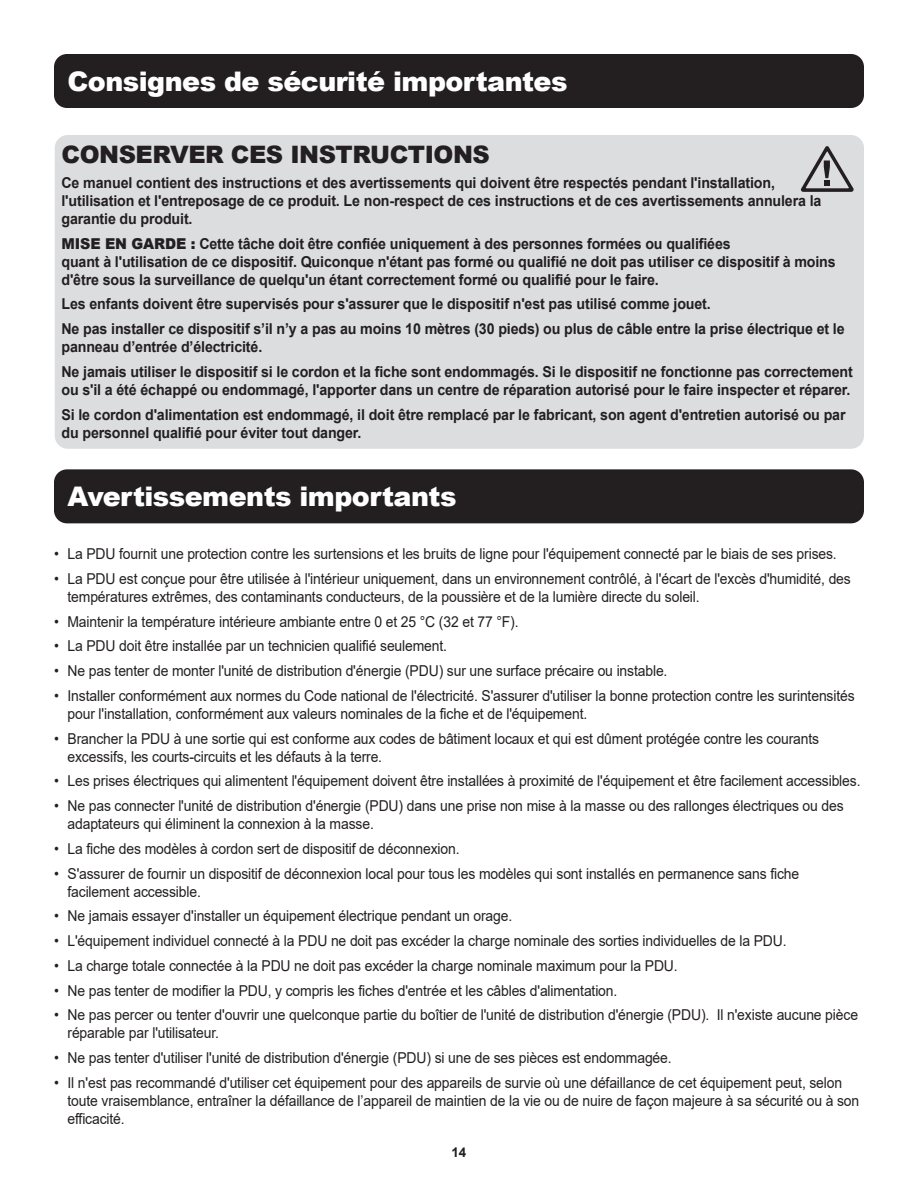
<style>
.page{position:relative;width:918px;height:1188px;background:#fff}
.page>*{position:absolute;margin:0;border:0;box-sizing:border-box;transform-origin:0 0}
.Section_Header_-_18p{font:900 27px "Arial";letter-spacing:-.02em;color:#fff}
.Subhead_-_16pt_-_Bla{font:900 24px "Arial";letter-spacing:-.02em;color:#231f20}
.Bullet_-_10pt_-_Regu{font:15px/18px "Arial";letter-spacing:-.01em;color:#231f20;scale:.93 1}
.Body_Copy_-_10pt_-_R{font:700 15px/18px "Arial";letter-spacing:-.01em;color:#231f20;scale:.95 1}
.t1{font:700 13.5px "Arial";color:#231f20}
.s1{font-weight:900}
</style>
<div class="page">
<div style="left:54px;top:54px;width:810px;height:54px;background:#231f20;border-radius:13px"></div>
<div style="left:54px;top:469px;width:810px;height:54px;background:#231f20;border-radius:13px"></div>
<div style="left:55px;top:135px;width:809px;height:314px;background:#dcdddf;border-radius:13px"></div>
<svg style="left:801px;top:146px;width:53px;height:46px"></svg>
<p class="Section_Header_-_18p" style="left:68px;top:61px;width:502px">Consignes de sécurité importantes</p>
<p class="Subhead_-_16pt_-_Bla" style="left:62px;top:137px;width:430px">CONSERVER CES INSTRUCTIONS</p>
<p class="Body_Copy_-_10pt_-_R" style="left:62px;top:174px;width:802px">Ce manuel contient des instructions et des avertissements qui doivent être respectés pendant l'installation, l'utilisation et l'entreposage de ce produit. Le non-respect de ces instructions et de ces avertissements annulera la garantie du produit.</p>
<p class="Body_Copy_-_10pt_-_R" style="left:62px;top:235px;width:817px"><span class="s1">MISE EN GARDE :</span> Cette tâche doit être confiée uniquement à des personnes formées ou qualifiées<br>quant à l'utilisation de ce dispositif. Quiconque n'étant pas formé ou qualifié ne doit pas utiliser ce dispositif à moins d'être sous la surveillance de quelqu'un étant correctement formé ou qualifié pour le faire.</p>
<p class="Body_Copy_-_10pt_-_R" style="left:62px;top:295px;width:685px">Les enfants doivent être supervisés pour s'assurer que le dispositif n'est pas utilisé comme jouet.</p>
<p class="Body_Copy_-_10pt_-_R" style="left:62px;top:320px;width:826px">Ne pas installer ce dispositif s’il n’y a pas au moins 10 mètres (30 pieds) ou plus de câble entre la prise électrique et le panneau d’entrée d’électricité.</p>
<p class="Body_Copy_-_10pt_-_R" style="left:62px;top:363px;width:834px">Ne jamais utiliser le dispositif si le cordon et la fiche sont endommagés. Si le dispositif ne fonctionne pas correctement ou s'il a été échappé ou endommagé, l'apporter dans un centre de réparation autorisé pour le faire inspecter et réparer.</p>
<p class="Body_Copy_-_10pt_-_R" style="left:62px;top:406px;width:827px">Si le cordon d'alimentation est endommagé, il doit être remplacé par le fabricant, son agent d'entretien autorisé ou par du personnel qualifié pour éviter tout danger.</p>
<p class="Section_Header_-_18p" style="left:68px;top:477px;width:391px">Avertissements importants</p>
<p class="Bullet_-_10pt_-_Regu" style="left:54px;top:545px;width:843px">• La PDU fournit une protection contre les surtensions et les bruits de ligne pour l'équipement connecté par le biais de ses prises.</p>
<p class="Bullet_-_10pt_-_Regu" style="left:68px;top:569px;width:844px;text-indent:-14px">• La PDU est conçue pour être utilisée à l'intérieur uniquement, dans un environnement contrôlé, à l'écart de l'excès d'humidité, des températures extrêmes, des contaminants conducteurs, de la poussière et de la lumière directe du soleil.</p>
<p class="Bullet_-_10pt_-_Regu" style="left:54px;top:612px;width:501px">• Maintenir la température intérieure ambiante entre 0 et 25 °C (32 et 77 °F).</p>
<p class="Bullet_-_10pt_-_Regu" style="left:54px;top:637px;width:424px">• La PDU doit être installée par un technicien qualifié seulement.</p>
<p class="Bullet_-_10pt_-_Regu" style="left:54px;top:662px;width:661px">• Ne pas tenter de monter l'unité de distribution d'énergie (PDU) sur une surface précaire ou instable.</p>
<p class="Bullet_-_10pt_-_Regu" style="left:68px;top:686px;width:848px;text-indent:-14px">• Installer conformément aux normes du Code national de l'électricité. S'assurer d'utiliser la bonne protection contre les surintensités pour l'installation, conformément aux valeurs nominales de la fiche et de l'équipement.</p>
<p class="Bullet_-_10pt_-_Regu" style="left:68px;top:729px;width:810px;text-indent:-14px">• Brancher la PDU à une sortie qui est conforme aux codes de bâtiment locaux et qui est dûment protégée contre les courants excessifs, les courts-circuits et les défauts à la terre.</p>
<p class="Bullet_-_10pt_-_Regu" style="left:54px;top:772px;width:869px">• Les prises électriques qui alimentent l'équipement doivent être installées à proximité de l'équipement et être facilement accessibles.</p>
<p class="Bullet_-_10pt_-_Regu" style="left:68px;top:797px;width:836px;text-indent:-14px">• Ne pas connecter l'unité de distribution d'énergie (PDU) dans une prise non mise à la masse ou des rallonges électriques ou des adaptateurs qui éliminent la connexion à la masse.</p>
<p class="Bullet_-_10pt_-_Regu" style="left:54px;top:839px;width:438px">• La fiche des modèles à cordon sert de dispositif de déconnexion.</p>
<p class="Bullet_-_10pt_-_Regu" style="left:68px;top:864px;width:788px;text-indent:-14px">• S'assurer de fournir un dispositif de déconnexion local pour tous les modèles qui sont installés en permanence sans fiche facilement accessible.</p>
<p class="Bullet_-_10pt_-_Regu" style="left:54px;top:907px;width:494px">• Ne jamais essayer d'installer un équipement électrique pendant un orage.</p>
<p class="Bullet_-_10pt_-_Regu" style="left:54px;top:932px;width:789px">• L'équipement individuel connecté à la PDU ne doit pas excéder la charge nominale des sorties individuelles de la PDU.</p>
<p class="Bullet_-_10pt_-_Regu" style="left:54px;top:956px;width:672px">• La charge totale connectée à la PDU ne doit pas excéder la charge nominale maximum pour la PDU.</p>
<p class="Bullet_-_10pt_-_Regu" style="left:54px;top:981px;width:607px">• Ne pas tenter de modifier la PDU, y compris les fiches d'entrée et les câbles d'alimentation.</p>
<p class="Bullet_-_10pt_-_Regu" style="left:68px;top:1006px;width:852px;text-indent:-14px">• Ne pas percer ou tenter d'ouvrir une quelconque partie du boîtier de l'unité de distribution d'énergie (PDU). Il n'existe aucune pièce réparable par l'utilisateur.</p>
<p class="Bullet_-_10pt_-_Regu" style="left:54px;top:1049px;width:666px">• Ne pas tenter d'utiliser l'unité de distribution d'énergie (PDU) si une de ses pièces est endommagée.</p>
<p class="Bullet_-_10pt_-_Regu" style="left:68px;top:1073px;width:853px;text-indent:-14px">• Il n'est pas recommandé d'utiliser cet équipement pour des appareils de survie où une défaillance de cet équipement peut, selon toute vraisemblance, entraîner la défaillance de l’appareil de maintien de la vie ou de nuire de façon majeure à sa sécurité ou à son efficacité.</p>
<p class="t1" style="left:451px;top:1143px;width:17px">14</p>
</div>
